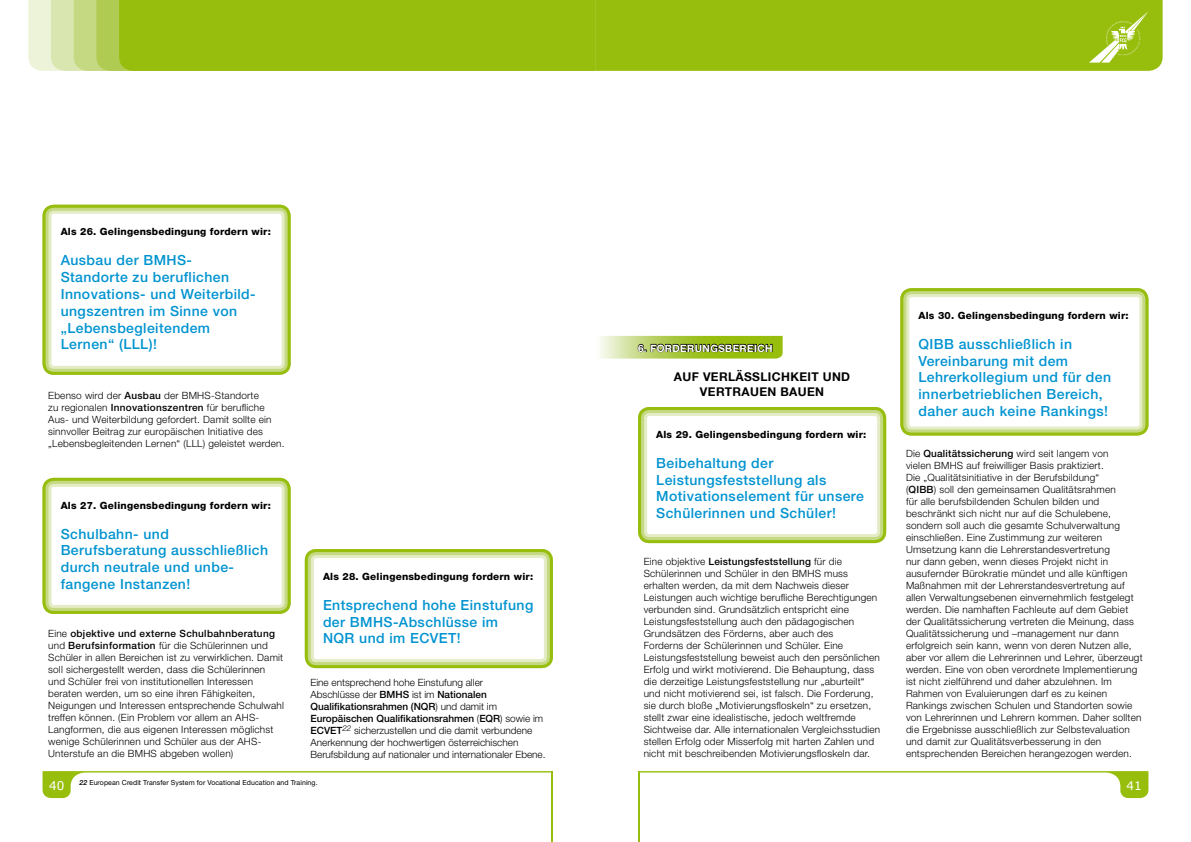
<style>
.page{position:relative;width:1191px;height:842px;background:#fff}
.page>*{position:absolute;margin:0;border:0;box-sizing:border-box;transform-origin:0 0}
.t1{font:500 14px/16.8px "Helvetica Neue";letter-spacing:.03em;color:#0093d0}
.t2{font:700 12px "Helvetica Neue";letter-spacing:.03em;color:#000}
.t3{font:12px "Verdana";color:#fff}
.t4{font:300 10px/12px "Helvetica Neue";letter-spacing:.02em;color:#000}
.t5{font:300 10px/12px "Helvetica Neue";color:#000}
.t6{font:800 10px "Helvetica Neue";letter-spacing:.02em;color:#000}
.t7{font:700 10px "Helvetica Neue";letter-spacing:.04em;color:#fff}
.t8{font:7px "Helvetica Neue";letter-spacing:.01em;color:#000}
.s1{font-weight:500}
.s2{font-weight:500;font-style:italic}
</style>
<div class="page">
<hr style="left:551px;top:771px;width:2px;height:71px;background:#97be0d">
<svg style="left:43px;top:771px;width:508px;height:27px"></svg>
<div style="left:28px;top:0;width:23px;height:71px;background:#ecf3d9"></div>
<svg style="left:51px;top:0;width:544px;height:71px;background:#9cc11b"></svg>
<svg style="left:639px;top:771px;width:509px;height:27px"></svg>
<hr style="left:638px;top:771px;width:1px;height:71px;background:#97be0d">
<div style="left:595px;top:0;width:567px;height:71px;background:#97be0d"></div>
<svg style="left:1089px;top:11px;width:59px;height:52px;background:#a9c938"></svg>
<div style="left:900px;top:288px;width:248px;height:147px;border:9px solid #e3ecc4;border-radius:7px"></div>
<div style="left:900px;top:288px;width:248px;height:147px;border:6px solid #c5d882;border-radius:8px"></div>
<div style="left:900px;top:288px;width:248px;height:147px;border:3px solid #97be0d;border-radius:10px"></div>
<div style="left:43px;top:205px;width:248px;height:170px;border:9px solid #e3ecc4;border-radius:7px"></div>
<div style="left:43px;top:205px;width:248px;height:170px;border:6px solid #c5d882;border-radius:8px"></div>
<div style="left:43px;top:205px;width:248px;height:170px;border:3px solid #97be0d;border-radius:10px"></div>
<div style="left:43px;top:478px;width:248px;height:136px;border:9px solid #e3ecc4;border-radius:7px"></div>
<div style="left:43px;top:478px;width:248px;height:136px;border:6px solid #c5d882;border-radius:8px"></div>
<div style="left:43px;top:478px;width:248px;height:136px;border:3px solid #97be0d;border-radius:10px"></div>
<div style="left:305px;top:549px;width:248px;height:119px;border:9px solid #e3ecc4;border-radius:7px"></div>
<div style="left:305px;top:549px;width:248px;height:119px;border:6px solid #c5d882;border-radius:8px"></div>
<div style="left:305px;top:549px;width:248px;height:119px;border:3px solid #97be0d;border-radius:10px"></div>
<svg style="left:600px;top:336px;width:182px;height:23px;background:#95ac45"></svg>
<div style="left:638px;top:407px;width:248px;height:136px;border:9px solid #e3ecc4;border-radius:7px"></div>
<div style="left:638px;top:407px;width:248px;height:136px;border:6px solid #c5d882;border-radius:8px"></div>
<div style="left:638px;top:407px;width:248px;height:136px;border:3px solid #97be0d;border-radius:10px"></div>
<p class="t6" style="left:61px;top:226px;width:212px">Als 26. Gelingensbedingung fordern wir:</p>
<h1 class="t1" style="left:61px;top:252px;width:196px">Ausbau der BMHS-<br>Standorte zu beruflichen<br>Innovations- und Weiterbild&shy;ungszentren im Sinne von „Lebensbegleitendem<br>Lernen“ (LLL)!</h1>
<p class="t4" style="left:48px;top:389px;width:238px">Ebenso wird der <span class="s1">Ausbau</span> der BMHS-Standorte<br>zu regionalen <span class="s1">Innovationszentren</span> für berufliche Aus- und Weiterbildung gefordert. Damit sollte ein sinnvoller Beitrag zur europäischen Initiative des „Lebensbegleitenden Lernen“ (LLL) geleistet werden.</p>
<p class="t6" style="left:61px;top:499px;width:212px">Als 27. Gelingensbedingung fordern wir:</p>
<h1 class="t1" style="left:61px;top:525px;width:209px">Schulbahn- und<br>Berufsberatung ausschließlich durch neutrale und unbe&shy;fangene Instanzen!</h1>
<p class="t4" style="left:48px;top:627px;width:237px">Eine <span class="s1">objektive und externe Schulbahnberatung </span>und <span class="s1">Berufsinformation</span> für die Schülerinnen und Schüler in allen Bereichen ist zu verwirklichen. Damit soll sichergestellt werden, dass die Schülerinnen und Schüler frei von institutionellen Interessen beraten werden, um so eine ihren Fähigkeiten, Neigungen und Interessen entsprechende Schulwahl treffen können. (Ein Problem vor allem an AHS-Langformen, die aus eigenen Interessen möglichst wenige Schülerinnen und Schüler aus der AHS-Unterstufe an die BMHS abgeben wollen)</p>
<p class="t6" style="left:323px;top:570px;width:212px">Als 28. Gelingensbedingung fordern wir:</p>
<h1 class="t1" style="left:323px;top:596px;width:212px">Entsprechend hohe Einstufung der BMHS-Abschlüsse im<br>NQR und im ECVET!</h1>
<p class="t5" style="left:310px;top:676px;width:237px">Eine entsprechend hohe Einstufung aller<br>Abschlüsse der <span class="s1">BMHS</span> ist im <span class="s1">Nationalen Qualifikationsrahmen (NQR</span>) und damit im <span class="s1">Europäischen Qualifikationsrahmen</span> (<span class="s1">EQR</span>) sowie im <span class="s1">ECVET</span><sup>22</sup> sicherzustellen und die damit verbundene Anerkennung der hochwertigen österreichischen Berufsbildung auf nationaler und internationaler Ebene.</p>
<p class="t7" style="left:638px;top:342px;width:128px">6. FORDERUNGSBEREICH</p>
<p class="t2" style="left:674px;top:370px;width:39px">AUF VER</p>
<p class="t2" style="left:728px;top:370px;width:122px">LÄSSLICHKEIT UND</p>
<p class="t2" style="left:700px;top:384px;width:10px">VER</p>
<p class="t2" style="left:725px;top:384px;width:101px">TRAUEN BAUEN</p>
<p class="t6" style="left:656px;top:428px;width:212px">Als 29. Gelingensbedingung fordern wir:</p>
<h1 class="t1" style="left:656px;top:454px;width:209px">Beibehaltung der<br>Leistungsfeststellung als<br>Motivationselement für unsere<br>Schülerinnen und Schüler!</h1>
<p class="t4" style="left:643px;top:555px;width:238px">Eine objektive <span class="s1">Leistungsfeststellung</span> für die Schülerinnen und Schüler in den BMHS muss erhalten werden, da mit dem Nachweis dieser Leistungen auch wichtige berufliche Berechtigungen verbunden sind. Grundsätzlich entspricht eine Leistungsfeststellung auch den pädagogischen Grundsätzen des Förderns, aber auch des<br>Forderns der Schülerinnen und Schüler. Eine Leistungsfeststellung beweist auch den persönlichen Erfolg und wirkt motivierend. Die Behauptung, dass die derzeitige Leistungsfeststellung nur „aburteilt“ und nicht motivierend sei, ist falsch. Die Forderung, sie durch bloße „Motivierungsfloskeln“ zu ersetzen, stellt zwar eine idealistische, jedoch weltfremde Sichtweise dar. Alle internationalen Vergleichsstudien stellen Erfolg oder Misserfolg mit harten Zahlen und nicht mit beschreibenden Motivierungsfloskeln dar.</p>
<p class="t6" style="left:918px;top:309px;width:212px">Als 30. Gelingensbedingung fordern wir:</p>
<h1 class="t1" style="left:918px;top:335px;width:194px">QIBB ausschließlich in<br>Vereinbarung mit dem<br>Lehrerkollegium und für den innerbetrieblichen Bereich, daher auch keine Rankings!</h1>
<p class="t4" style="left:906px;top:447px;width:238px">Die <span class="s1">Qualitätssicherung</span> wird seit langem von<br>vielen BMHS auf freiwilliger Basis praktiziert.<br>Die „Qualitätsinitiative in der Berufsbildung“<br>(<span class="s1">QIBB</span>) soll den gemeinsamen Qualitätsrahmen<br>für alle berufsbildenden Schulen bilden und beschränkt sich nicht nur auf die Schulebene, sondern soll auch die gesamte Schulverwaltung einschließen. Eine Zustimmung zur weiteren Umsetzung kann die Lehrerstandesvertretung<br>nur dann geben, wenn dieses Projekt nicht in ausufernder Bürokratie mündet und alle künftigen Maßnahmen mit der Lehrerstandesvertretung auf allen Verwaltungsebenen einvernehmlich festgelegt werden. Die namhaften Fachleute auf dem Gebiet der Qualitätssicherung vertreten die Meinung, dass Qualitätssicherung und –management nur dann erfolgreich sein kann, wenn von deren Nutzen alle, aber vor allem die Lehrerinnen und Lehrer, überzeugt werden. Eine von oben verordnete Implementierung ist nicht zielführend und daher abzulehnen. Im Rahmen von Evaluierungen darf es zu keinen Rankings zwischen Schulen und Standorten sowie von Lehrerinnen und Lehrern kommen. Daher sollten die Ergebnisse ausschließlich zur Selbstevaluation und damit zur Qualitätsverbesserung in den entsprechenden Bereichen herangezogen werden.</p>
<p class="t8" style="left:79px;top:778px;width:240px"><span class="s2">22</span> European Credit Transfer System for Vocational Education and Training.</p>
<p class="t3" style="left:49px;top:778px;width:17px">40</p>
<p class="t3" style="left:1126px;top:778px;width:17px">41</p>
</div>
